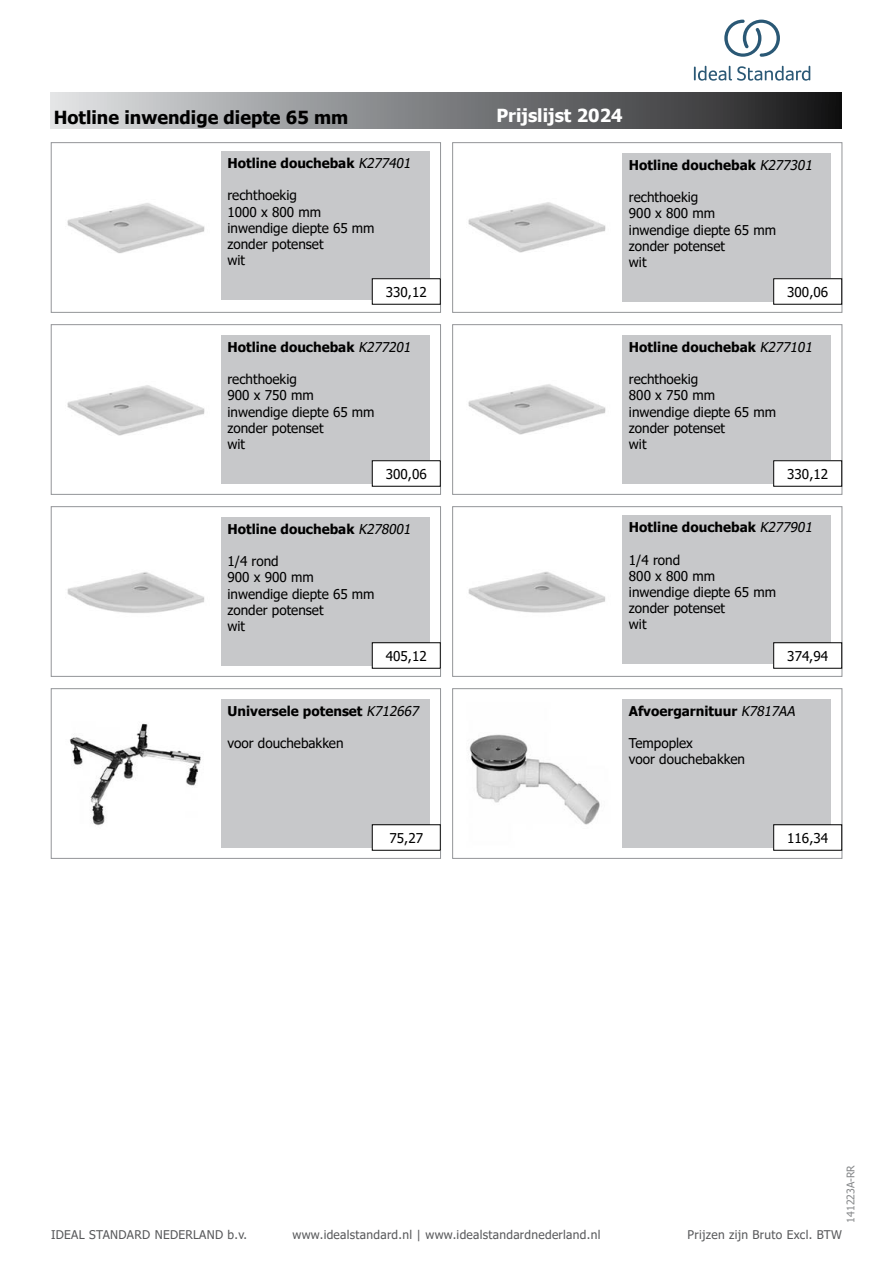
<style>
.page{position:relative;width:893px;height:1263px;background:#fff}
.page>*{position:absolute;margin:0;border:0;box-sizing:border-box;transform-origin:0 0}
.t1{font:700 18px "Tahoma";color:#000}
.t2{font:700 18px "Tahoma";color:#fff}
.t3{font:13.5px/16.2px "Tahoma";color:#000}
.t4{font:700 13.5px "Tahoma";color:#000}
.t5{font:12px "Tahoma";letter-spacing:.025em;color:#58595b}
.t6{font:10.5px "Tahoma";color:#86888a}
.s1{font-weight:400;font-style:italic}
</style>
<div class="page">
<div style="left:51px;top:92px;width:791px;height:37px;background:linear-gradient(to right,#dee1e3,#1a1a1b)"></div>
<div style="left:452px;top:506px;width:390px;height:170px;border:1px solid #939598"></div>
<img style="left:468px;top:571px;width:138px;height:42px">
<div style="left:622px;top:515px;width:209px;height:149px;background:#c7c8ca"></div>
<div style="left:51px;top:506px;width:390px;height:170px;border:1px solid #939598"></div>
<img style="left:67px;top:572px;width:138px;height:41px">
<div style="left:221px;top:517px;width:209px;height:149px;background:#c7c8ca"></div>
<div style="left:452px;top:324px;width:390px;height:171px;border:1px solid #939598"></div>
<img style="left:468px;top:384px;width:138px;height:51px">
<div style="left:622px;top:335px;width:209px;height:149px;background:#c7c8ca"></div>
<div style="left:452px;top:142px;width:390px;height:171px;border:1px solid #939598"></div>
<img style="left:468px;top:202px;width:138px;height:51px">
<div style="left:622px;top:153px;width:209px;height:149px;background:#c7c8ca"></div>
<div style="left:51px;top:142px;width:390px;height:171px;border:1px solid #939598"></div>
<div style="left:51px;top:324px;width:390px;height:171px;border:1px solid #939598"></div>
<img style="left:67px;top:385px;width:138px;height:51px">
<div style="left:221px;top:335px;width:209px;height:149px;background:#c7c8ca"></div>
<img style="left:67px;top:203px;width:138px;height:50px">
<div style="left:221px;top:151px;width:209px;height:149px;background:#c7c8ca"></div>
<div style="left:452px;top:688px;width:390px;height:170px;border:1px solid #939598"></div>
<img style="left:469px;top:734px;width:131px;height:91px">
<div style="left:622px;top:699px;width:209px;height:149px;background:#c7c8ca"></div>
<div style="left:51px;top:688px;width:390px;height:170px;border:1px solid #939598"></div>
<img style="left:70px;top:723px;width:131px;height:103px">
<div style="left:221px;top:699px;width:209px;height:149px;background:#c7c8ca"></div>
<div style="left:774px;top:643px;width:68px;height:25px;background:#fff"></div>
<div style="left:773px;top:642px;width:69px;height:26px;border:1px solid #000"></div>
<div style="left:372px;top:643px;width:68px;height:25px;background:#fff"></div>
<div style="left:372px;top:642px;width:68px;height:26px;border:1px solid #000"></div>
<div style="left:372px;top:279px;width:68px;height:25px;background:#fff"></div>
<div style="left:372px;top:461px;width:68px;height:25px;background:#fff"></div>
<div style="left:372px;top:460px;width:68px;height:26px;border:1px solid #000"></div>
<div style="left:774px;top:279px;width:68px;height:25px;background:#fff"></div>
<div style="left:774px;top:461px;width:68px;height:25px;background:#fff"></div>
<div style="left:773px;top:460px;width:69px;height:26px;border:1px solid #000"></div>
<div style="left:372px;top:825px;width:68px;height:25px;background:#fff"></div>
<div style="left:372px;top:824px;width:68px;height:26px;border:1px solid #000"></div>
<div style="left:774px;top:825px;width:68px;height:25px;background:#fff"></div>
<div style="left:773px;top:824px;width:69px;height:26px;border:1px solid #000"></div>
<svg style="left:694px;top:66px;width:116px;height:15px"></svg>
<svg style="left:724px;top:20px;width:56px;height:37px"></svg>
<h1 class="t1" style="left:54px;top:105px;width:296px">Hotline inwendige diepte 65 mm</h1>
<p class="t4" style="left:227px;top:154px;width:188px">Hotline douchebak <span class="s1">K277401</span></p>
<p class="t3" style="left:227px;top:188px;width:149px">rechthoekig<br>1000 x 800 mm inwendige diepte 65 mm zonder potenset<br>wit</p>
<p class="t3" style="left:386px;top:284px;width:42px">330,12</p>
<p class="t4" style="left:227px;top:337px;width:188px">Hotline douchebak <span class="s1">K277201</span></p>
<p class="t3" style="left:227px;top:372px;width:149px">rechthoekig<br>900 x 750 mm inwendige diepte 65 mm zonder potenset<br>wit</p>
<p class="t3" style="left:386px;top:466px;width:42px">300,06</p>
<p class="t4" style="left:227px;top:519px;width:188px">Hotline douchebak <span class="s1">K278001</span></p>
<p class="t3" style="left:227px;top:554px;width:149px">1/4 rond<br>900 x 900 mm inwendige diepte 65 mm zonder potenset<br>wit</p>
<h1 class="t2" style="left:496px;top:103px;width:128px">Prijslijst 2024</h1>
<p class="t4" style="left:629px;top:155px;width:188px">Hotline douchebak <span class="s1">K277301</span></p>
<p class="t3" style="left:629px;top:190px;width:149px">rechthoekig<br>900 x 800 mm inwendige diepte 65 mm zonder potenset<br>wit</p>
<p class="t3" style="left:787px;top:284px;width:42px">300,06</p>
<p class="t4" style="left:629px;top:337px;width:188px">Hotline douchebak <span class="s1">K277101</span></p>
<p class="t3" style="left:629px;top:372px;width:149px">rechthoekig<br>800 x 750 mm inwendige diepte 65 mm zonder potenset<br>wit</p>
<p class="t3" style="left:787px;top:466px;width:42px">330,12</p>
<p class="t4" style="left:629px;top:518px;width:188px">Hotline douchebak <span class="s1">K277901</span></p>
<p class="t3" style="left:629px;top:552px;width:149px">1/4 rond<br>800 x 800 mm inwendige diepte 65 mm zonder potenset<br>wit</p>
<p class="t3" style="left:386px;top:648px;width:42px">405,12</p>
<p class="t3" style="left:787px;top:648px;width:42px">374,94</p>
<p class="t4" style="left:227px;top:701px;width:196px">Universele potenset <span class="s1">K712667</span></p>
<p class="t3" style="left:227px;top:736px;width:118px">voor douchebakken</p>
<p class="t4" style="left:629px;top:701px;width:171px">Afvoergarnituur <span class="s1">K7817AA</span></p>
<p class="t3" style="left:629px;top:736px;width:118px">Tempoplex<br>voor douchebakken</p>
<p class="t3" style="left:389px;top:830px;width:35px">75,27</p>
<p class="t3" style="left:787px;top:830px;width:42px">116,34</p>
<p class="t6" style="left:844px;top:1222px;width:59px;rotate:-90deg">141223A-RR</p>
<p class="t5" style="left:51px;top:1227px;width:198px">IDEAL STANDARD NEDERLAND b.v.</p>
<p class="t5" style="left:292px;top:1227px;width:309px">www.idealstandard.nl | www.idealstandardnederland.nl</p>
<p class="t5" style="left:688px;top:1227px;width:156px">Prijzen zijn Bruto Excl. BTW</p>
</div>
